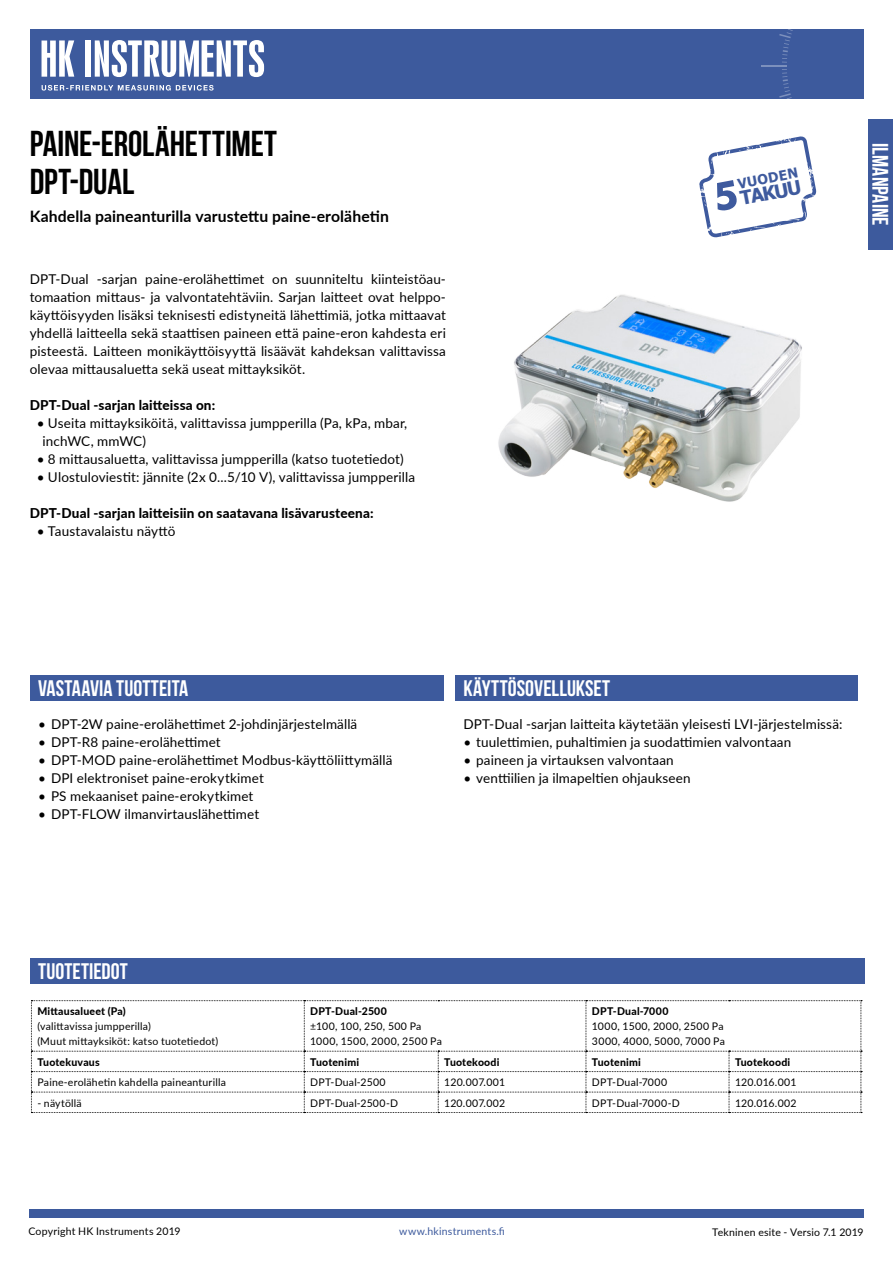
<style>
.page{position:relative;width:893px;height:1263px;background:#fff}
.page>*{position:absolute;margin:0;border:0;box-sizing:border-box;transform-origin:0 0}
.t1{font:700 36px/37.5px "Bebas Neue";letter-spacing:-.005em;color:#000}
.t2{font:700 22.5px "Bebas Neue";letter-spacing:.005em;color:#fff}
.t3{font:700 19.2px "Tahoma";color:#3e5a9e}
.t4{font:700 15.75px "Lato";letter-spacing:.005em;color:#000}
.t5{font:700 13.65px "Tahoma";color:#3e5a9e}
.t6{font:13.5px/18px "Lato";letter-spacing:.01em;color:#000;text-align:justify}
.t7{font:800 13.5px "Lato";letter-spacing:.01em;color:#000}
.t8{font:10.5px/15px "Lato";letter-spacing:.02em;color:#000}
.t9{font:800 10.5px "Lato";letter-spacing:.02em;color:#000}
.t10{font:10.5px/15px "Lato";letter-spacing:.05em;color:#000}
.t11{font:10.5px "Lato";letter-spacing:.025em;color:#3d5a9d}
</style>
<div class="page">
<div style="left:30px;top:29px;width:833px;height:70px;background:#3d5a9d"></div>
<hr style="left:761px;top:65px;width:26px;height:2px;background:#fff">
<svg style="left:779px;top:29px;width:14px;height:34px"></svg>
<div style="left:29px;top:1209px;width:834px;height:8px;background:#3d5a9d"></div>
<div style="left:85px;top:40px;width:6px;height:37px;background:#fff"></div>
<svg style="left:42px;top:40px;width:32px;height:37px"></svg>
<svg style="left:95px;top:40px;width:169px;height:37px"></svg>
<svg style="left:42px;top:85px;width:172px;height:6px"></svg>
<div style="left:868px;top:119px;width:25px;height:131px;background:#3d5a9d"></div>
<div style="left:30px;top:675px;width:413px;height:26px;background:#3d5a9d"></div>
<div style="left:30px;top:958px;width:834px;height:25px;background:#3d5a9d"></div>
<div style="left:455px;top:675px;width:403px;height:26px;background:#3d5a9d"></div>
<img style="left:498px;top:294px;width:304px;height:208px">
<svg style="left:31px;top:1000px;width:831px;height:113px"></svg>
<svg style="left:699px;top:69px;width:165px;height:169px"></svg>
<h1 class="t1" style="left:30px;top:125px;width:249px">PAINE-EROLÄHETTIMET<br>DPT-Dual</h1>
<p class="t4" style="left:30px;top:205px;width:361px">Kahdella paineanturilla varustettu paine-erolähetin</p>
<p class="t6" style="left:30px;top:270px;width:418px">DPT-Dual -sarjan paine-erolähettimet on suunniteltu kiinteistöau&shy;tomaation mittaus- ja valvontatehtäviin. Sarjan laitteet ovat helppo&shy;käyttöisyyden lisäksi teknisesti edistyneitä lähettimiä, jotka mittaavat yhdellä laitteella sekä staattisen paineen että paine-eron kahdesta eri pisteestä. Laitteen monikäyttöisyyttä lisäävät kahdeksan valittavissa olevaa mittausaluetta sekä useat mittayksiköt.</p>
<p class="t7" style="left:30px;top:395px;width:187px">DPT-Dual -sarjan laitteissa on:</p>
<p class="t6" style="left:43px;top:414px;width:366px;text-indent:-6px">• Useita mittayksiköitä, valittavissa jumpperilla (Pa, kPa, mbar, inchWC, mmWC)</p>
<p class="t6" style="left:37px;top:450px;width:369px">• 8 mittausaluetta, valittavissa jumpperilla (katso tuotetiedot)</p>
<p class="t6" style="left:37px;top:468px;width:380px">• Ulostuloviestit: jännite (2x 0...5/10 V), valittavissa jumpperilla</p>
<p class="t7" style="left:30px;top:503px;width:345px">DPT-Dual -sarjan laitteisiin on saatavana lisävarusteena:</p>
<p class="t6" style="left:37px;top:522px;width:140px">• Taustavalaistu näyttö</p>
<p class="t5" style="left:736px;top:175px;width:63px;rotate:-11deg">VUODEN</p>
<h3 class="t3" style="left:738px;top:185px;width:63px;rotate:-11deg">TAKUU</h3>
<h2 class="t2" style="left:893px;top:143px;width:84px;rotate:90deg">ILMANPAINE</h2>
<h2 class="t2" style="left:38px;top:676px;width:151px">VASTAAVIA TUOTTEITA</h2>
<p class="t6" style="left:38px;top:715px;width:321px">• DPT-2W paine-erolähettimet 2-johdinjärjestelmällä</p>
<p class="t6" style="left:38px;top:733px;width:184px">• DPT-R8 paine-erolähettimet</p>
<p class="t6" style="left:38px;top:751px;width:356px">• DPT-MOD paine-erolähettimet Modbus-käyttöliittymällä</p>
<p class="t6" style="left:38px;top:769px;width:227px">• DPI elektroniset paine-erokytkimet</p>
<p class="t6" style="left:38px;top:787px;width:217px">• PS mekaaniset paine-erokytkimet</p>
<p class="t6" style="left:38px;top:805px;width:222px">• DPT-FLOW ilmanvirtauslähettimet</p>
<h2 class="t2" style="left:463px;top:676px;width:148px">KÄYTTÖSOVELLUKSET</h2>
<p class="t6" style="left:463px;top:715px;width:380px">DPT-Dual -sarjan laitteita käytetään yleisesti LVI-järjestelmissä:</p>
<p class="t6" style="left:463px;top:733px;width:329px">• tuulettimien, puhaltimien ja suodattimien valvontaan</p>
<p class="t6" style="left:463px;top:751px;width:212px">• paineen ja virtauksen valvontaan</p>
<p class="t6" style="left:463px;top:769px;width:229px">• venttiilien ja ilmapeltien ohjaukseen</p>
<h2 class="t2" style="left:38px;top:959px;width:91px">TUOTETIEDOT</h2>
<p class="t9" style="left:37px;top:1003px;width:90px">Mittausalueet (Pa)</p>
<p class="t8" style="left:37px;top:1018px;width:182px">(valittavissa jumpperilla)<br>(Muut mittayksiköt: katso tuotetiedot)</p>
<p class="t9" style="left:310px;top:1003px;width:78px">DPT-Dual-2500</p>
<p class="t8" style="left:310px;top:1018px;width:133px">±100, 100, 250, 500 Pa<br>1000, 1500, 2000, 2500 Pa</p>
<p class="t9" style="left:592px;top:1003px;width:78px">DPT-Dual-7000</p>
<p class="t10" style="left:592px;top:1018px;width:134px">1000, 1500, 2000, 2500 Pa<br>3000, 4000, 5000, 7000 Pa</p>
<p class="t9" style="left:37px;top:1054px;width:64px">Tuotekuvaus</p>
<p class="t9" style="left:310px;top:1054px;width:50px">Tuotenimi</p>
<p class="t9" style="left:444px;top:1054px;width:57px">Tuotekoodi</p>
<p class="t9" style="left:592px;top:1054px;width:50px">Tuotenimi</p>
<p class="t9" style="left:735px;top:1054px;width:57px">Tuotekoodi</p>
<p class="t8" style="left:37px;top:1074px;width:190px">Paine-erolähetin kahdella paineanturilla</p>
<p class="t8" style="left:310px;top:1074px;width:77px">DPT-Dual-2500</p>
<p class="t8" style="left:444px;top:1074px;width:63px">120.007.001</p>
<p class="t8" style="left:592px;top:1074px;width:77px">DPT-Dual-7000</p>
<p class="t8" style="left:735px;top:1074px;width:63px">120.016.001</p>
<p class="t8" style="left:37px;top:1095px;width:46px">- näytöllä</p>
<p class="t8" style="left:310px;top:1095px;width:89px">DPT-Dual-2500-D</p>
<p class="t8" style="left:444px;top:1095px;width:63px">120.007.002</p>
<p class="t8" style="left:592px;top:1095px;width:89px">DPT-Dual-7000-D</p>
<p class="t8" style="left:735px;top:1095px;width:63px">120.016.002</p>
<p class="t8" style="left:28px;top:1223px;width:154px">Copyright HK Instruments 2019</p>
<p class="t11" style="left:399px;top:1224px;width:107px">www.hkinstruments.fi</p>
<p class="t8" style="left:712px;top:1224px;width:153px">Tekninen esite - Versio 7.1 2019</p>
</div>
